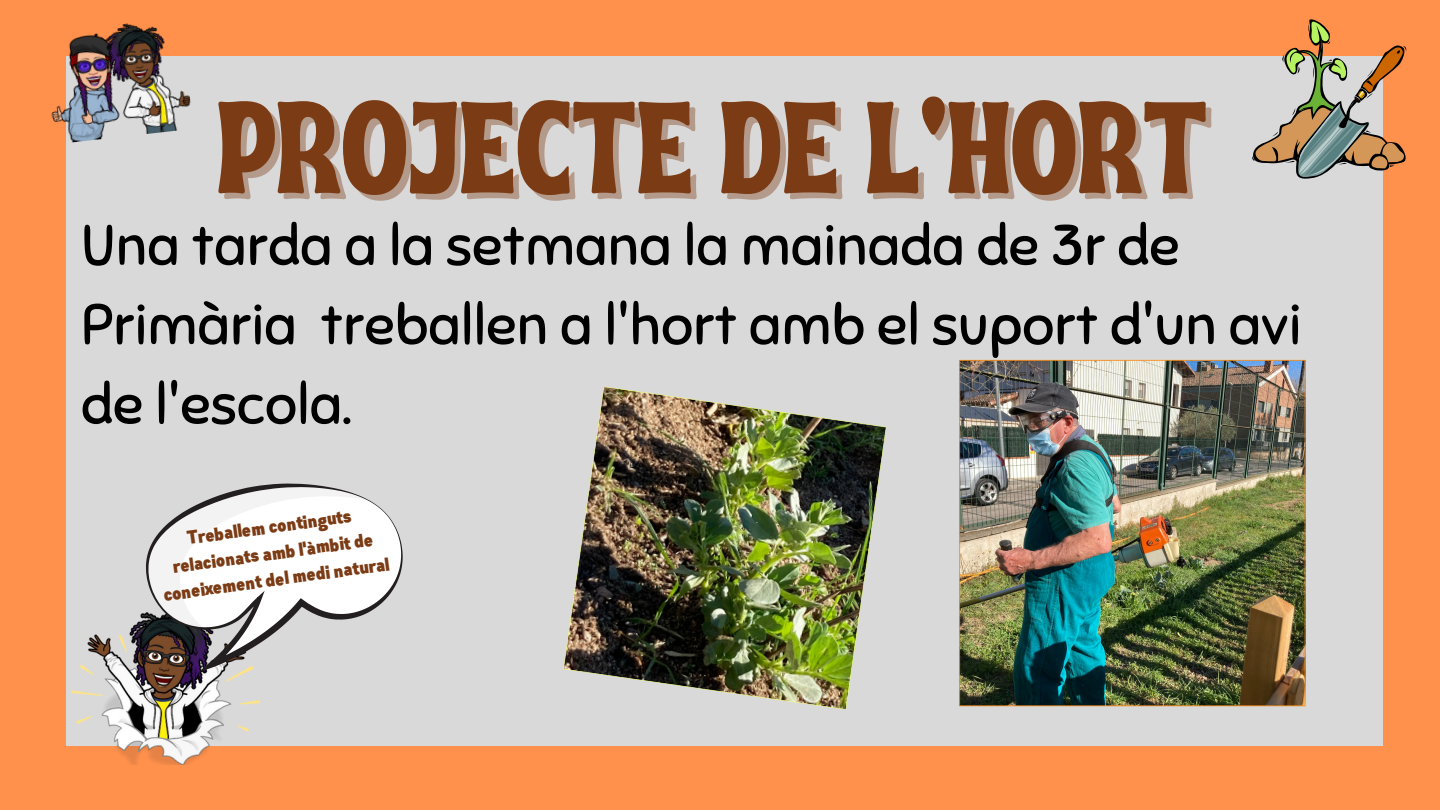
<style>
.page{position:relative;width:1440px;height:810px;background:#ff914d}
.page>*{position:absolute;margin:0;border:0;box-sizing:border-box;transform-origin:0 0}
.t1{font:130px "Ayr Tropika Island Int";color:#7b3c15}
.t2{font:56.8px/79.4px "Sniglet";color:#000}
.t3{font:900 19px/26.5px "Gabriel Sans Cond";color:#7b3c15;text-align:center}
</style>
<div class="page">
<div style="left:66px;top:57px;width:1317px;height:689px;background:#d9d9d9"></div>
<img style="left:51px;top:34px;width:51px;height:109px">
<img style="left:90px;top:23px;width:123px;height:116px">
<svg style="left:1251px;top:19px;width:156px;height:160px"></svg>
<img style="left:71px;top:622px;width:189px;height:142px">
<svg style="left:139px;top:483px;width:264px;height:201px"></svg>
<img style="left:959px;top:360px;width:347px;height:346px">
<img style="left:563px;top:386px;width:324px;height:324px">
<h1 class="t1" style="left:216px;top:24px;width:993px">PROJECTE DE L'HORT</h1>
<p class="t2" style="left:81px;top:206px;width:1222px">Una tarda a la setmana la mainada de 3r de<br>Primària treballen a l'hort amb el suport d'un avi de l'escola.</p>
<p class="t3" style="left:155px;top:530px;width:229px;rotate:-8deg">Treballem continguts relacionats amb l'àmbit de coneixement del medi natural</p>
</div>
